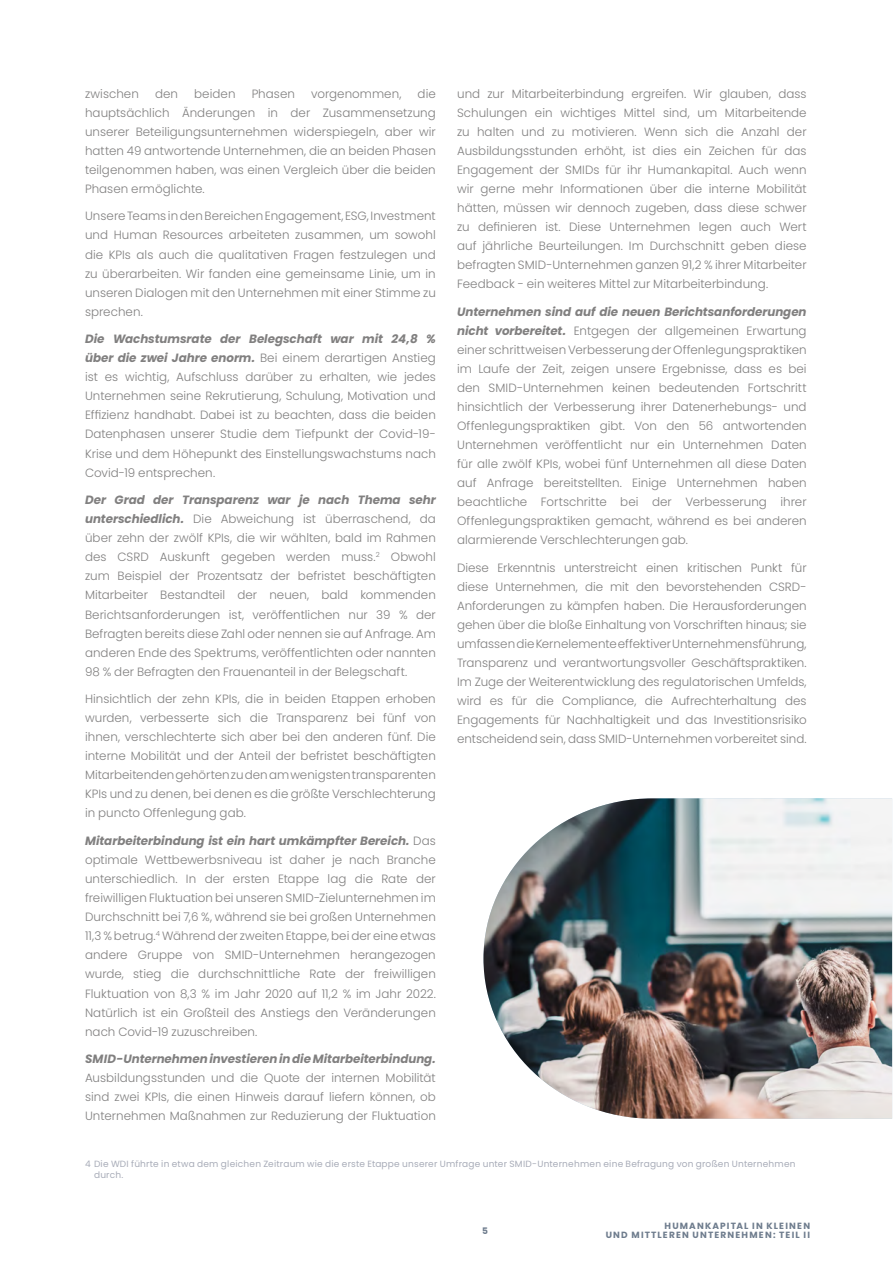
<style>
.page{position:relative;width:893px;height:1263px;background:#fff}
.page>*{position:absolute;margin:0;border:0;box-sizing:border-box;transform-origin:0 0}
.t1{font:300 12px/19px "Poppins";color:#818080;text-align:justify}
.t2{font:italic 700 12px "Poppins";letter-spacing:-.005em;color:#818080}
.t3{font:9px/11.2px "Poppins";letter-spacing:.025em;color:#a8acb8}
.t4{font:700 9px/9px "Poppins";letter-spacing:.135em;color:#6e7c8d;text-align:right}
.s1{font-weight:700;font-style:italic}
</style>
<div class="page">
<img style="left:483px;top:798px;width:409px;height:321px">
<p class="t1" style="left:85px;top:84px;width:352px;text-indent:333px">die hauptsächlich Änderungen in der Zusammensetzung unserer Beteiligungsunternehmen widerspiegeln, aber wir hatten 49 antwortende Unternehmen, die an beiden Phasen teilgenommen haben, was einen Vergleich über die beiden Phasen ermöglichte.</p>
<p class="t1" style="left:85px;top:207px;width:352px">Unsere Teams in den Bereichen Engagement, ESG, Investment und Human Resources arbeiteten zusammen, um sowohl die KPIs als auch die qualitativen Fragen festzulegen und zu überarbeiten. Wir fanden eine gemeinsame Linie, um in unseren Dialogen mit den Unternehmen mit einer Stimme zu sprechen.</p>
<p class="t1" style="left:85px;top:330px;width:352px"><span class="s1">Die Wachstumsrate der Belegschaft war mit 24,8 % über die zwei Jahre enorm.</span> Bei einem derartigen Anstieg ist es wichtig, Aufschluss darüber zu erhalten, wie jedes Unternehmen seine Rekrutierung, Schulung, Motivation und Effizienz handhabt. Dabei ist zu beachten, dass die beiden Datenphasen unserer Studie dem Tiefpunkt der Covid-19- Krise und dem Höhepunkt des Einstellungswachstums nach Covid-19 entsprechen.</p>
<p class="t1" style="left:85px;top:490px;width:352px"><span class="s1">Der Grad der Transparenz war je nach Thema sehr unterschiedlich.</span> Die Abweichung ist überraschend, da über zehn der zwölf KPIs, die wir wählten, bald im Rahmen des CSRD Auskunft gegeben werden muss.<sup>2</sup> Obwohl zum Beispiel der Prozentsatz der befristet beschäftigten Mitarbeiter Bestandteil der neuen, bald kommenden Berichtsanforderungen ist, veröffentlichen nur 39 % der Befragten bereits diese Zahl oder nennen sie auf Anfrage. Am anderen Ende des Spektrums, veröffentlichten oder nannten 98 % der Befragten den Frauenanteil in der Belegschaft.</p>
<p class="t1" style="left:85px;top:689px;width:352px">Hinsichtlich der zehn KPIs, die in beiden Etappen erhoben wurden, verbesserte sich die Transparenz bei fünf von ihnen, verschlechterte sich aber bei den anderen fünf. Die interne Mobilität und der Anteil der befristet beschäftigten Mitarbeitenden gehörten zu den am wenigsten transparenten KPIs und zu denen, bei denen es die größte Verschlechterung in puncto Offenlegung gab.</p>
<p class="t1" style="left:85px;top:831px;width:352px"><span class="s1">Mitarbeiterbindung ist ein hart umkämpfter Bereich.</span> Das optimale Wettbewerbsniveau ist daher je nach Branche unterschiedlich. In der ersten Etappe lag die Rate der freiwilligen Fluktuation bei unseren SMID-Zielunternehmen im Durchschnitt bei 7,6 %, während sie bei großen Unternehmen 11,3 % betrug.<sup>4</sup> Während der zweiten Etappe, bei der eine etwas andere Gruppe von SMID-Unternehmen herangezogen wurde, stieg die durchschnittliche Rate der freiwilligen Fluktuation von 8,3 % im Jahr 2020 auf 11,2 % im Jahr 2022.<br>Natürlich ist ein Großteil des Anstiegs den Veränderungen nach Covid-19 zuzuschreiben.</p>
<p class="t2" style="left:85px;top:1052px;width:352px">SMID-Unternehmen investieren in die Mitarbeiterbindung.</p>
<p class="t1" style="left:85px;top:1068px;width:352px">Ausbildungsstunden und die Quote der internen Mobilität sind zwei KPIs, die einen Hinweis darauf liefern können, ob Unternehmen Maßnahmen zur Reduzierung der Fluktuation</p>
<p class="t1" style="left:85px;top:84px;width:55px">zwischen</p>
<p class="t1" style="left:155px;top:84px;width:25px">den</p>
<p class="t1" style="left:194px;top:84px;width:43px">beiden</p>
<p class="t1" style="left:252px;top:84px;width:45px">Phasen</p>
<p class="t1" style="left:311px;top:84px;width:92px">vorgenommen,</p>
<p class="t1" style="left:457px;top:84px;width:351px">und zur Mitarbeiterbindung ergreifen. Wir glauben, dass Schulungen ein wichtiges Mittel sind, um Mitarbeitende zu halten und zu motivieren. Wenn sich die Anzahl der Ausbildungsstunden erhöht, ist dies ein Zeichen für das Engagement der SMIDs für ihr Humankapital. Auch wenn wir gerne mehr Informationen über die interne Mobilität hätten, müssen wir dennoch zugeben, dass diese schwer zu definieren ist. Diese Unternehmen legen auch Wert auf jährliche Beurteilungen. Im Durchschnitt geben diese befragten SMID-Unternehmen ganzen 91,2 % ihrer Mitarbeiter Feedback - ein weiteres Mittel zur Mitarbeiterbindung.</p>
<p class="t1" style="left:457px;top:302px;width:351px"><span class="s1">Unternehmen sind auf die neuen Berichtsanforderungen nicht vorbereitet.</span> Entgegen der allgemeinen Erwartung einer schrittweisen Verbesserung der Offenlegungspraktiken im Laufe der Zeit, zeigen unsere Ergebnisse, dass es bei den SMID-Unternehmen keinen bedeutenden Fortschritt hinsichtlich der Verbesserung ihrer Datenerhebungs- und Offenlegungspraktiken gibt. Von den 56 antwortenden Unternehmen veröffentlicht nur ein Unternehmen Daten für alle zwölf KPIs, wobei fünf Unternehmen all diese Daten auf Anfrage bereitstellten. Einige Unternehmen haben beachtliche Fortschritte bei der Verbesserung ihrer Offenlegungspraktiken gemacht, während es bei anderen alarmierende Verschlechterungen gab.</p>
<p class="t1" style="left:457px;top:558px;width:351px">Diese Erkenntnis unterstreicht einen kritischen Punkt für diese Unternehmen, die mit den bevorstehenden CSRD-Anforderungen zu kämpfen haben. Die Herausforderungen gehen über die bloße Einhaltung von Vorschriften hinaus; sie umfassen die Kernelemente effektiver Unternehmensführung, Transparenz und verantwortungsvoller Geschäftspraktiken.<br>Im Zuge der Weiterentwicklung des regulatorischen Umfelds, wird es für die Compliance, die Aufrechterhaltung des Engagements für Nachhaltigkeit und das Investitionsrisiko entscheidend sein, dass SMID-Unternehmen vorbereitet sind.</p>
<p class="t3" style="left:94px;top:1158px;width:703px;text-indent:-9px">4 Die WDI führte in etwa dem gleichen Zeitraum wie die erste Etappe unserer Umfrage unter SMID-Unternehmen eine Befragung von großen Unternehmen durch.</p>
<p class="t4" style="left:482px;top:1226px;width:7px">5</p>
<p class="t4" style="left:606px;top:1221px;width:206px">HUMANKAPITAL IN KLEINEN<br>UND MITTLEREN UNTERNEHMEN: TEIL II</p>
</div>
